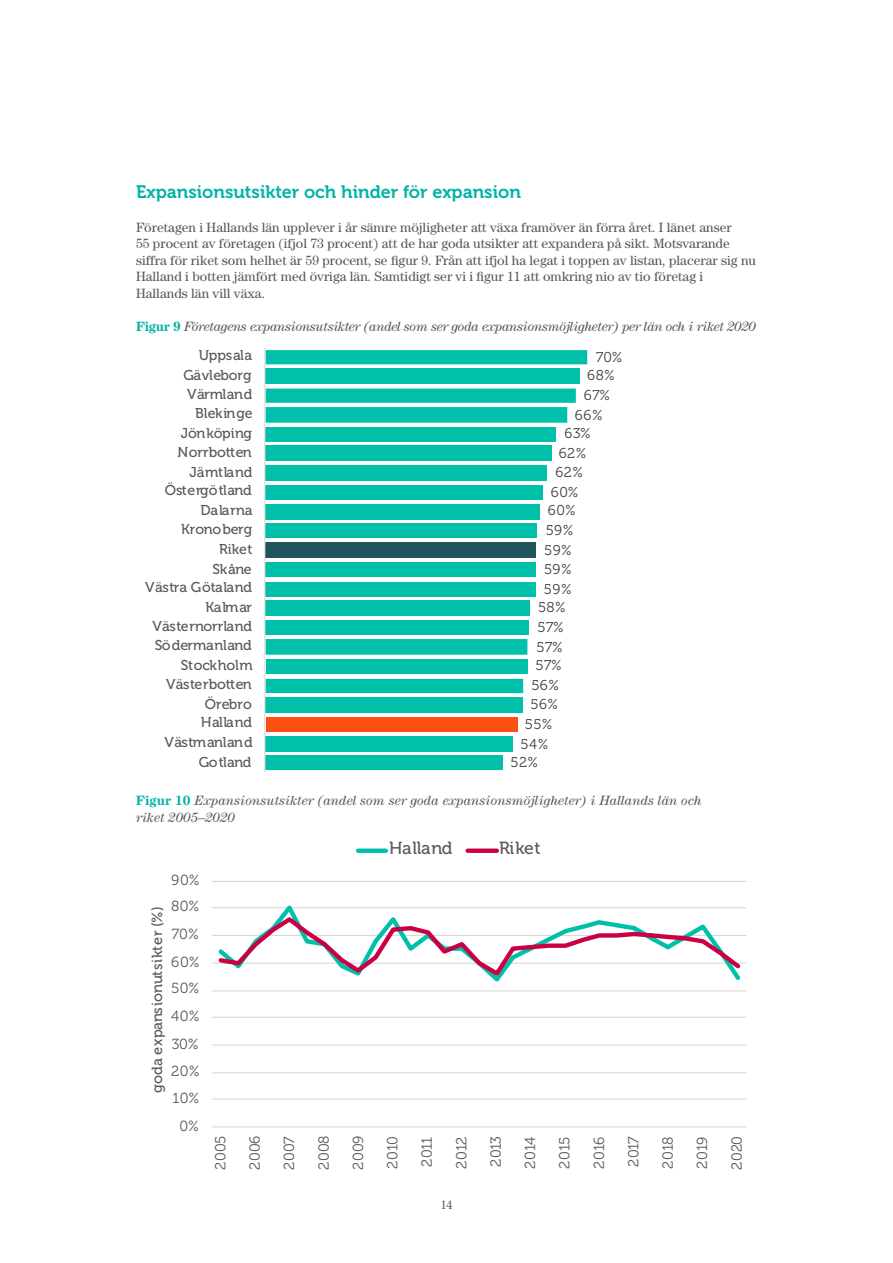
<style>
.page{position:relative;width:893px;height:1263px;background:#fff}
.page>*{position:absolute;margin:0;border:0;box-sizing:border-box;transform-origin:0 0}
.brödtext{font:18px "Museo 700";color:#00b4a7}
.t1{font:17.55px "Museo 500";letter-spacing:-.015em;color:#595959}
.t2{font:14.55px "Museo 300";color:#595959}
.t3{font:14.55px "Museo 500";letter-spacing:.005em;color:#595959}
.t4{font:14.25px/20px "Museo 500";letter-spacing:-.01em;color:#595959;text-align:right}
.t5{font:14.25px/20px "Museo 300";letter-spacing:.03em;color:#404040}
.brödtext-2{font:13.5px/16.5px "Century Std";color:#57585a}
.brödtext-3{font:italic 13.5px/17.5px "Century Std";color:#57585a}
.brödtext-4{font:italic 13.5px "Century Std";letter-spacing:-.025em;color:#57585a}
.t6{font:13.5px "Minion Pro";color:#57585a}
.s1{font-weight:700;font-style:normal;color:#00b4a7}
</style>
<div class="page">
<hr style="left:212px;top:1098px;width:535px;height:2px;background:#d9d9d9">
<hr style="left:212px;top:1072px;width:535px;height:1px;background:#d9d9d9">
<hr style="left:212px;top:1044px;width:535px;height:1px;background:#d9d9d9">
<hr style="left:212px;top:1017px;width:535px;height:1px;background:#d9d9d9">
<hr style="left:212px;top:990px;width:535px;height:1px;background:#d9d9d9">
<hr style="left:212px;top:963px;width:535px;height:1px;background:#d9d9d9">
<hr style="left:212px;top:935px;width:535px;height:1px;background:#d9d9d9">
<hr style="left:212px;top:907px;width:535px;height:1px;background:#d9d9d9">
<hr style="left:212px;top:881px;width:535px;height:1px;background:#d9d9d9">
<hr style="left:212px;top:1126px;width:535px;height:1px;background:#d9d9d9">
<svg style="left:216px;top:914px;width:528px;height:65px"></svg>
<div style="left:358px;top:848px;width:28px;height:5px;background:#00c0a9"></div>
<div style="left:468px;top:848px;width:29px;height:5px;background:#cb0044"></div>
<div style="left:266px;top:697px;width:257px;height:16px;background:#00c0a9"></div>
<div style="left:266px;top:717px;width:251px;height:14px;background:#fb4f14"></div>
<div style="left:266px;top:736px;width:247px;height:15px;background:#00c0a9"></div>
<div style="left:266px;top:756px;width:237px;height:14px;background:#00c0a9"></div>
<svg style="left:266px;top:350px;width:321px;height:343px;fill:#00c0a9"></svg>
<hr style="left:264px;top:348px;width:1px;height:424px;background:#d9d9d9">
<p class="brödtext" style="left:136px;top:182px;width:386px">Expansionsutsikter och hinder för expansion</p>
<p class="brödtext-2" style="left:136px;top:219px;width:621px">Företagen i Hallands län upplever i år sämre möjligheter att växa framöver än förra året. I länet anser<br>55 procent av företagen (ifjol 73 procent) att de har goda utsikter att expandera på sikt. Motsvarande siffra för riket som helhet är 59 procent, se figur 9. Från att ifjol ha legat i toppen av listan, placerar sig nu Halland i botten jämfört med övriga län. Samtidigt ser vi i figur 11 att omkring nio av tio företag i Hallands län vill växa.</p>
<p class="brödtext-4" style="left:136px;top:319px;width:621px"><span class="s1">Figur 9</span> Företagens expansionsutsikter (andel som ser goda expansionsmöjligheter) per län och i riket 2020</p>
<p class="t4" style="left:183px;top:345px;width:70px">Uppsala<br>Gävleborg</p>
<p class="t4" style="left:181px;top:384px;width:73px">Värmland<br>Blekinge<br>Jönköping</p>
<p class="t4" style="left:177px;top:442px;width:76px">Norrbotten<br>Jämtland</p>
<p class="t4" style="left:165px;top:481px;width:89px">Östergötland<br>Dalarna</p>
<p class="t4" style="left:181px;top:519px;width:73px">Kronoberg<br>Riket<br>Skåne</p>
<p class="t4" style="left:145px;top:577px;width:108px">Västra Götaland<br>Kalmar</p>
<p class="t4" style="left:152px;top:616px;width:102px">Västernorrland<br>Södermanland<br>Stockholm</p>
<p class="t4" style="left:166px;top:674px;width:87px">Västerbotten<br>Örebro</p>
<p class="t4" style="left:164px;top:713px;width:90px">Halland<br>Västmanland<br>Gotland</p>
<p class="t5" style="left:587px;top:348px;width:37px;line-height:18.5px;text-indent:9px">70%<br>68%</p>
<p class="t5" style="left:575px;top:385px;width:37px;text-indent:9px">67%<br>66%</p>
<p class="t5" style="left:559px;top:424px;width:33px;text-align:center">63%<br>62%</p>
<p class="t5" style="left:551px;top:462px;width:34px;text-align:center">62%<br>60%</p>
<p class="t5" style="left:544px;top:501px;width:33px">60%<br>59%<br>59%</p>
<p class="t5" style="left:544px;top:559px;width:29px">59%<br>59%</p>
<p class="t5" style="left:537px;top:597px;width:31px">58%<br>57%<br>57%</p>
<p class="t5" style="left:531px;top:656px;width:32px;text-align:center">57%<br>56%</p>
<p class="t5" style="left:521px;top:694px;width:39px;text-indent:10px">56%<br>55%<br>54%</p>
<p class="t5" style="left:511px;top:752px;width:29px">52%</p>
<p class="brödtext-3" style="left:136px;top:791px;width:567px"><span class="s1">Figur 10</span> Expansionsutsikter (andel som ser goda expansionsmöjligheter) i Hallands län och riket 2005–2020</p>
<p class="t2" style="left:171px;top:872px;width:30px">90%</p>
<p class="t2" style="left:171px;top:898px;width:30px">80%</p>
<p class="t3" style="left:149px;top:1092px;width:187px;rotate:-90deg">goda expansionutsikter (%)</p>
<p class="t2" style="left:172px;top:926px;width:28px">70%</p>
<p class="t2" style="left:171px;top:954px;width:30px">60%</p>
<p class="t2" style="left:171px;top:980px;width:30px">50%</p>
<p class="t2" style="left:171px;top:1008px;width:30px">40%</p>
<p class="t2" style="left:172px;top:1036px;width:28px">30%</p>
<p class="t2" style="left:171px;top:1063px;width:30px">20%</p>
<p class="t2" style="left:172px;top:1090px;width:28px">10%</p>
<p class="t2" style="left:179px;top:1118px;width:21px">0%</p>
<p class="t1" style="left:389px;top:839px;width:65px">Halland</p>
<p class="t1" style="left:499px;top:839px;width:43px">Riket</p>
<p class="t2" style="left:213px;top:1170px;width:36px;rotate:-90deg">2005</p>
<p class="t2" style="left:247px;top:1170px;width:36px;rotate:-90deg">2006</p>
<p class="t2" style="left:281px;top:1170px;width:35px;rotate:-90deg">2007</p>
<p class="t2" style="left:316px;top:1170px;width:36px;rotate:-90deg">2008</p>
<p class="t2" style="left:350px;top:1170px;width:36px;rotate:-90deg">2009</p>
<p class="t2" style="left:385px;top:1168px;width:34px;rotate:-90deg">2010</p>
<p class="t2" style="left:419px;top:1167px;width:32px;rotate:-90deg">2011</p>
<p class="t2" style="left:453px;top:1168px;width:33px;rotate:-90deg">2012</p>
<p class="t2" style="left:488px;top:1167px;width:33px;rotate:-90deg">2013</p>
<p class="t2" style="left:522px;top:1168px;width:33px;rotate:-90deg">2014</p>
<p class="t2" style="left:557px;top:1168px;width:33px;rotate:-90deg">2015</p>
<p class="t2" style="left:591px;top:1168px;width:33px;rotate:-90deg">2016</p>
<p class="t2" style="left:626px;top:1167px;width:32px;rotate:-90deg">2017</p>
<p class="t2" style="left:660px;top:1168px;width:33px;rotate:-90deg">2018</p>
<p class="t2" style="left:694px;top:1168px;width:33px;rotate:-90deg">2019</p>
<p class="t2" style="left:729px;top:1170px;width:35px;rotate:-90deg">2020</p>
<p class="t6" style="left:440px;top:1196px;width:14px">14</p>
</div>
